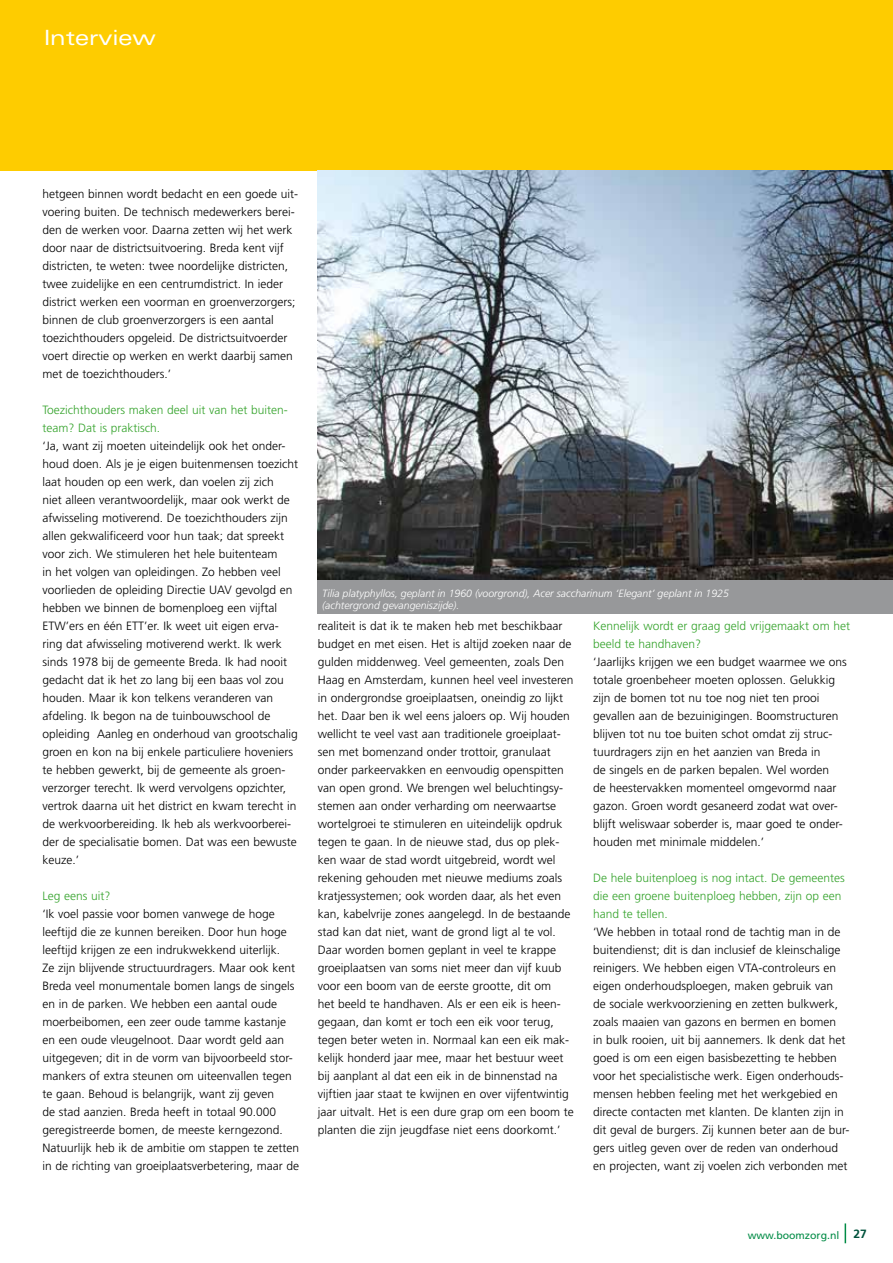
<style>
.page{position:relative;width:893px;height:1263px;background:#fff}
.page>*{position:absolute;margin:0;border:0;box-sizing:border-box;transform-origin:0 0}
.t1{font:expanded 21px "Univers";color:#fff}
.t2{font:300 12px/18px "Frutiger";color:#000}
.t3{font:300 12px/18px "Frutiger";color:#35a32c}
.t4{font:italic 300 10.5px/12.6px "Frutiger";color:#fff}
.t5{font:10.5px "Frutiger";color:#008b45}
.s1{font-weight:700;font-size:12px;color:#00523c}
</style>
<div class="page">
<svg style="left:845px;top:1223px;width:1px;height:20px"></svg>
<div style="left:0;top:0;width:893px;height:170px;background:#fecc00"></div>
<img style="left:318px;top:170px;width:575px;height:410px">
<div style="left:317px;top:580px;width:576px;height:34px;background:#97989a"></div>
<h1 class="t1" style="left:44px;top:25px;width:113px">Interview</h1>
<p class="t2" style="left:43px;top:185px;width:257px">hetgeen binnen wordt bedacht en een goede uit&shy;voering buiten. De technisch medewerkers berei&shy;den de werken voor. Daarna zetten wij het werk door naar de districtsuitvoering. Breda kent vijf districten, te weten: twee noordelijke districten, twee zuidelijke en een centrumdistrict. In ieder district werken een voorman en groenverzorgers; binnen de club groenverzorgers is een aantal toezichthouders opgeleid. De districtsuitvoerder voert directie op werken en werkt daarbij samen met de toezichthouders.’</p>
<p class="t3" style="left:43px;top:401px;width:247px">Toezichthouders maken deel uit van het buiten&shy;team? Dat is praktisch.</p>
<p class="t2" style="left:43px;top:437px;width:257px">‘Ja, want zij moeten uiteindelijk ook het onder&shy;houd doen. Als je je eigen buitenmensen toezicht laat houden op een werk, dan voelen zij zich<br>niet alleen verantwoordelijk, maar ook werkt de afwisseling motiverend. De toezichthouders zijn allen gekwalificeerd voor hun taak; dat spreekt voor zich. We stimuleren het hele buitenteam<br>in het volgen van opleidingen. Zo hebben veel voorlieden de opleiding Directie UAV gevolgd en hebben we binnen de bomenploeg een vijftal ETW’ers en één ETT’er. Ik weet uit eigen erva&shy;ring dat afwisseling motiverend werkt. Ik werk sinds 1978 bij de gemeente Breda. Ik had nooit gedacht dat ik het zo lang bij een baas vol zou houden. Maar ik kon telkens veranderen van afdeling. Ik begon na de tuinbouwschool de opleiding Aanleg en onderhoud van grootschalig groen en kon na bij enkele particuliere hoveniers te hebben gewerkt, bij de gemeente als groen&shy;verzorger terecht. Ik werd vervolgens opzichter, vertrok daarna uit het district en kwam terecht in de werkvoorbereiding. Ik heb als werkvoorberei&shy;der de specialisatie bomen. Dat was een bewuste keuze.’</p>
<p class="t3" style="left:43px;top:887px;width:70px">Leg eens uit?</p>
<p class="t2" style="left:43px;top:905px;width:258px">‘Ik voel passie voor bomen vanwege de hoge leeftijd die ze kunnen bereiken. Door hun hoge leeftijd krijgen ze een indrukwekkend uiterlijk.<br>Ze zijn blijvende structuurdragers. Maar ook kent Breda veel monumentale bomen langs de singels en in de parken. We hebben een aantal oude moerbeibomen, een zeer oude tamme kastanje en een oude vleugelnoot. Daar wordt geld aan uitgegeven; dit in de vorm van bijvoorbeeld stor&shy;mankers of extra steunen om uiteenvallen tegen te gaan. Behoud is belangrijk, want zij geven<br>de stad aanzien. Breda heeft in totaal 90.000 geregistreerde bomen, de meeste kerngezond.<br>Natuurlijk heb ik de ambitie om stappen te zetten in de richting van groeiplaatsverbetering, maar de</p>
<p class="t4" style="left:322px;top:587px;width:408px">Tilia platyphyllos, geplant in 1960 (voorgrond), Acer saccharinum ‘Elegant’ geplant in 1925 (achtergrond gevangeniszijde).</p>
<p class="t2" style="left:318px;top:617px;width:257px">realiteit is dat ik te maken heb met beschikbaar budget en met eisen. Het is altijd zoeken naar de gulden middenweg. Veel gemeenten, zoals Den Haag en Amsterdam, kunnen heel veel investeren in ondergrondse groeiplaatsen, oneindig zo lijkt het. Daar ben ik wel eens jaloers op. Wij houden wellicht te veel vast aan traditionele groeiplaat&shy;sen met bomenzand onder trottoir, granulaat onder parkeervakken en eenvoudig openspitten van open grond. We brengen wel beluchtingsy&shy;stemen aan onder verharding om neerwaartse wortelgroei te stimuleren en uiteindelijk opdruk tegen te gaan. In de nieuwe stad, dus op plek&shy;ken waar de stad wordt uitgebreid, wordt wel rekening gehouden met nieuwe mediums zoals kratjessystemen; ook worden daar, als het even kan, kabelvrije zones aangelegd. In de bestaande stad kan dat niet, want de grond ligt al te vol.<br>Daar worden bomen geplant in veel te krappe groeiplaatsen van soms niet meer dan vijf kuub voor een boom van de eerste grootte, dit om<br>het beeld te handhaven. Als er een eik is heen&shy;gegaan, dan komt er toch een eik voor terug, tegen beter weten in. Normaal kan een eik mak&shy;kelijk honderd jaar mee, maar het bestuur weet bij aanplant al dat een eik in de binnenstad na vijftien jaar staat te kwijnen en over vijfentwintig jaar uitvalt. Het is een dure grap om een boom te planten die zijn jeugdfase niet eens doorkomt.’</p>
<p class="t3" style="left:593px;top:617px;width:258px">Kennelijk wordt er graag geld vrijgemaakt om het beeld te handhaven?</p>
<p class="t2" style="left:593px;top:653px;width:255px">‘Jaarlijks krijgen we een budget waarmee we ons totale groenbeheer moeten oplossen. Gelukkig zijn de bomen tot nu toe nog niet ten prooi gevallen aan de bezuinigingen. Boomstructuren blijven tot nu toe buiten schot omdat zij struc&shy;tuurdragers zijn en het aanzien van Breda in<br>de singels en de parken bepalen. Wel worden<br>de heestervakken momenteel omgevormd naar gazon. Groen wordt gesaneerd zodat wat over&shy;blijft weliswaar soberder is, maar goed te onder&shy;houden met minimale middelen.’</p>
<p class="t3" style="left:593px;top:869px;width:253px">De hele buitenploeg is nog intact. De gemeentes die een groene buitenploeg hebben, zijn op een hand te tellen.</p>
<p class="t2" style="left:593px;top:923px;width:258px">‘We hebben in totaal rond de tachtig man in de buitendienst; dit is dan inclusief de kleinschalige reinigers. We hebben eigen VTA-controleurs en eigen onderhoudsploegen, maken gebruik van<br>de sociale werkvoorziening en zetten bulkwerk, zoals maaien van gazons en bermen en bomen<br>in bulk rooien, uit bij aannemers. Ik denk dat het goed is om een eigen basisbezetting te hebben voor het specialistische werk. Eigen onderhouds&shy;mensen hebben feeling met het werkgebied en directe contacten met klanten. De klanten zijn in dit geval de burgers. Zij kunnen beter aan de bur&shy;gers uitleg geven over de reden van onderhoud en projecten, want zij voelen zich verbonden met</p>
<p class="t5" style="left:748px;top:1229px;width:121px">www.boomzorg.nl <span class="s1">27</span></p>
</div>
